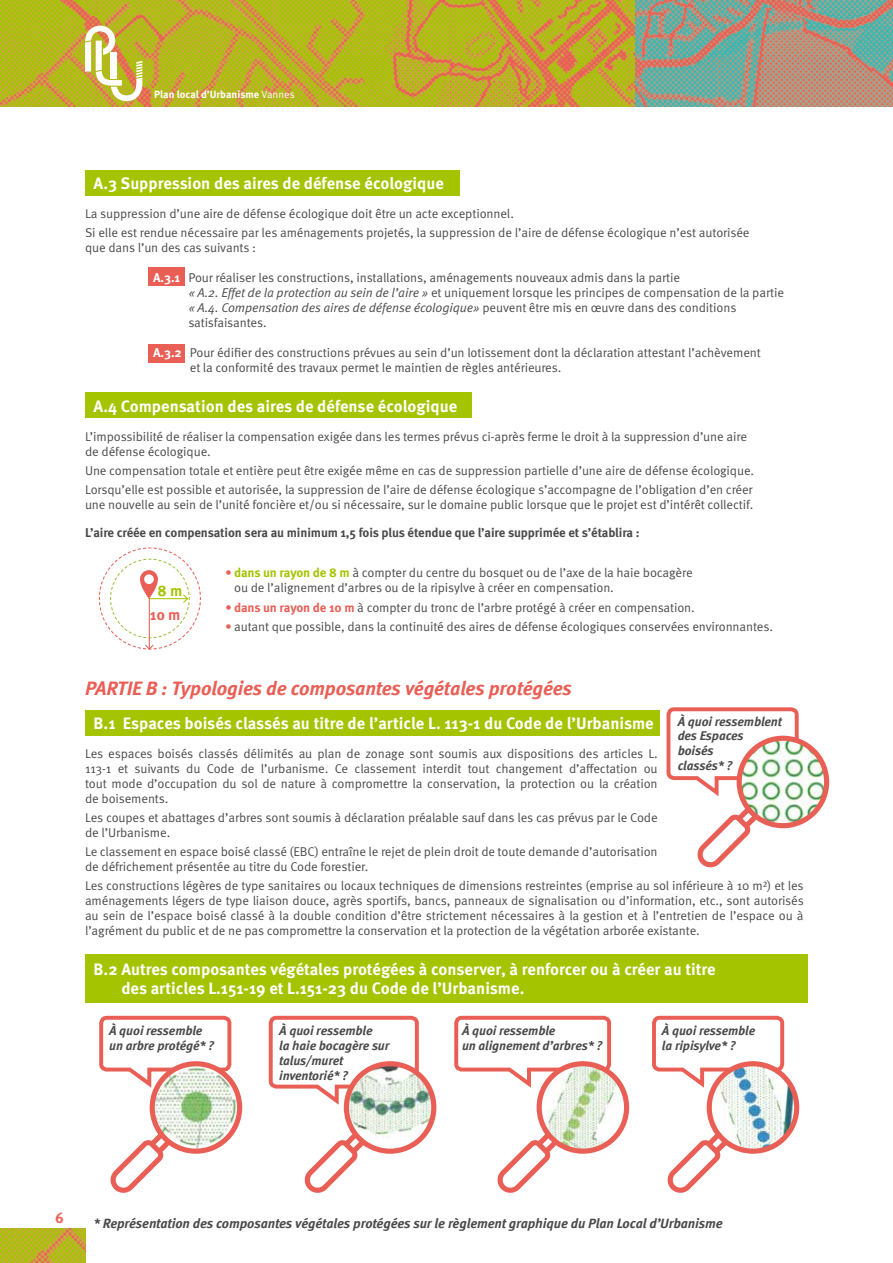
<style>
.page{position:relative;width:893px;height:1263px;background:#fff}
.page>*{position:absolute;margin:0;border:0;box-sizing:border-box;transform-origin:0 0}
.t1{font:italic 700 19.5px "Meta Pro";letter-spacing:-.01em;color:#e95f55}
.t2{font:700 16.5px/19.5px "Meta OT";color:#fff}
.t3{font:700 15.3px "Meta OT";color:#e95f55}
.t4{font:700 15.3px "Meta OT";color:#a4c400}
.t5{font:700 15px "Meta OT";color:#e95f55}
.t6{font:italic 700 13.5px "Meta Pro";letter-spacing:-.015em;color:#4b4b4d}
.t7{font:12.75px/15px "Meta OT Norm";letter-spacing:-.01em;color:#4b4b4d}
.t8{font:italic 700 12.75px/14.7px "Meta Pro";letter-spacing:-.01em;color:#4b4b4d}
.t9{font:700 12.75px "Meta OT";letter-spacing:-.01em;color:#4b4b4d}
.t10{font:12.75px "Meta OT Norm Ita";letter-spacing:-.01em;color:#4b4b4d}
.t11{font:700 10.5px "Meta OT";color:#fff}
.s1{font-family:"Meta OT Norm";font-weight:400}
.s2{font-family:"Meta OT";font-weight:700;color:#fff}
.s3{font-family:"Meta OT Norm Ita"}
.s4{font-family:"Meta OT Norm"}
.s5{font-family:"Meta OT";font-weight:700;color:#e95f55}
.s6{font-family:"Meta OT";font-weight:700;color:#a4c400}
</style>
<div class="page">
<img style="left:0;top:0;width:635px;height:106px">
<img style="left:635px;top:0;width:258px;height:106px">
<svg style="left:85px;top:26px;width:57px;height:75px"></svg>
<img style="left:0;top:1229px;width:85px;height:34px">
<div style="left:85px;top:710px;width:574px;height:25px;background:#a4c400"></div>
<div style="left:85px;top:954px;width:723px;height:49px;background:#a4c400"></div>
<svg style="left:666px;top:707px;width:163px;height:161px"></svg>
<svg style="left:99px;top:1015px;width:143px;height:178px"></svg>
<svg style="left:268px;top:1015px;width:168px;height:178px"></svg>
<svg style="left:454px;top:1015px;width:175px;height:178px"></svg>
<svg style="left:652px;top:1015px;width:147px;height:178px"></svg>
<div style="left:149px;top:268px;width:36px;height:18px;background:#e95f55"></div>
<div style="left:149px;top:344px;width:36px;height:18px;background:#e95f55"></div>
<div style="left:85px;top:170px;width:374px;height:26px;background:#a4c400"></div>
<div style="left:85px;top:393px;width:387px;height:25px;background:#a4c400"></div>
<svg style="left:98px;top:547px;width:103px;height:103px"></svg>
<p class="t11" style="left:154px;top:88px;width:142px">Plan local d’Urbanisme <span class="s1">Vannes</span></p>
<p class="t2" style="left:94px;top:174px;width:352px">A.3 Suppression des aires de défense écologique</p>
<p class="t7" style="left:85px;top:204px;width:666px;line-height:19.2px">La suppression d’une aire de défense écologique doit être un acte exceptionnel.<br>Si elle est rendue nécessaire par les aménagements projetés, la suppression de l’aire de défense écologique n’est autorisée</p>
<p class="t7" style="left:85px;top:240px;width:173px">que dans l’un des cas suivants :</p>
<p class="t7" style="left:188px;top:270px;width:597px;text-indent:-35px"><span class="s2">A.3.1</span> Pour réaliser les constructions, installations, aménagements nouveaux admis dans la partie<br><span class="s3">« A.2. Effet de la protection au sein de l’aire »</span> et uniquement lorsque les principes de compensation de la partie</p>
<p class="t10" style="left:188px;top:300px;width:550px">« A.4. Compensation des aires de défense écologique» <span class="s4">peuvent être mis en œuvre dans des conditions</span></p>
<p class="t7" style="left:188px;top:315px;width:80px">satisfaisantes.</p>
<p class="t7" style="left:190px;top:345px;width:572px;text-indent:-37px"><span class="s2">A.3.2</span> Pour édifier des constructions prévues au sein d’un lotissement dont la déclaration attestant l’achèvement et la conformité des travaux permet le maintien de règles antérieures.</p>
<p class="t2" style="left:94px;top:396px;width:365px">A.4 Compensation des aires de défense écologique</p>
<p class="t7" style="left:85px;top:429px;width:663px">L’impossibilité de réaliser la compensation exigée dans les termes prévus ci-après ferme le droit à la suppression d’une aire de défense écologique.</p>
<p class="t7" style="left:85px;top:461px;width:671px;line-height:19.2px">Une compensation totale et entière peut être exigée même en cas de suppression partielle d’une aire de défense écologique.<br>Lorsqu’elle est possible et autorisée, la suppression de l’aire de défense écologique s’accompagne de l’obligation d’en créer</p>
<p class="t7" style="left:85px;top:497px;width:670px">une nouvelle au sein de l’unité foncière et/ou si nécessaire, sur le domaine public lorsque que le projet est d’intérêt collectif.</p>
<p class="t9" style="left:85px;top:524px;width:556px">L’aire créée en compensation sera au minimum 1,5 fois plus étendue que l’aire supprimée et s’établira :</p>
<p class="t7" style="left:234px;top:565px;width:460px;text-indent:-9px"><span class="s5">•</span> <span class="s6">dans un rayon de 8 m</span> à compter du centre du bosquet ou de l’axe de la haie bocagère ou de l’alignement d’arbres ou de la ripisylve à créer en compensation.</p>
<p class="t7" style="left:225px;top:600px;width:471px"><span class="s5">• dans un rayon de 10 m</span> à compter du tronc de l’arbre protégé à créer en compensation.</p>
<p class="t7" style="left:225px;top:619px;width:549px"><span class="s5">•</span> autant que possible, dans la continuité des aires de défense écologiques conservées environnantes.</p>
<p class="t4" style="left:158px;top:581px;width:26px">8 m</p>
<p class="t3" style="left:150px;top:605px;width:32px">10 m</p>
<h1 class="t1" style="left:85px;top:673px;width:489px">PARTIE B : Typologies de composantes végétales protégées</h1>
<p class="t8" style="left:678px;top:713px;width:106px">À quoi ressemblent des Espaces boisés<br>classés* ?</p>
<p class="t2" style="left:94px;top:713px;width:562px">B.1 Espaces boisés classés au titre de l’article L. 113-1 du Code de l’Urbanisme</p>
<p class="t7" style="left:85px;top:746px;width:574px;text-align:justify">Les espaces boisés classés délimités au plan de zonage sont soumis aux dispositions des articles L.<br>113-1 et suivants du Code de l’urbanisme. Ce classement interdit tout changement d’affectation ou tout mode d’occupation du sol de nature à compromettre la conservation, la protection ou la création de boisements.</p>
<p class="t7" style="left:85px;top:810px;width:574px">Les coupes et abattages d’arbres sont soumis à déclaration préalable sauf dans les cas prévus par le Code de l’Urbanisme.</p>
<p class="t7" style="left:85px;top:844px;width:574px">Le classement en espace boisé classé (EBC) entraîne le rejet de plein droit de toute demande d’autorisation de défrichement présentée au titre du Code forestier.</p>
<p class="t7" style="left:85px;top:879px;width:720px;text-align:justify">Les constructions légères de type sanitaires ou locaux techniques de dimensions restreintes (emprise au sol inférieure à 10 m²) et les aménagements légers de type liaison douce, agrès sportifs, bancs, panneaux de signalisation ou d’information, etc., sont autorisés au sein de l’espace boisé classé à la double condition d’être strictement nécessaires à la gestion et à l’entretien de l’espace ou à l’agrément du public et de ne pas compromettre la conservation et la protection de la végétation arborée existante.</p>
<p class="t2" style="left:121px;top:959px;width:596px;text-indent:-28px">B.2 Autres composantes végétales protégées à conserver, à renforcer ou à créer au titre des articles L.151-19 et L.151-23 du Code de l’Urbanisme.</p>
<p class="t8" style="left:109px;top:1023px;width:106px">À quoi ressemble un arbre protégé* ?</p>
<p class="t8" style="left:662px;top:1023px;width:95px">À quoi ressemble la ripisylve* ?</p>
<p class="t8" style="left:279px;top:1023px;width:112px">À quoi ressemble<br>la haie bocagère sur talus/muret inventorié* ?</p>
<p class="t8" style="left:462px;top:1023px;width:142px">À quoi ressemble<br>un alignement d’arbres* ?</p>
<p class="t5" style="left:55px;top:1208px;width:10px">6</p>
<p class="t6" style="left:94px;top:1212px;width:631px">* Représentation des composantes végétales protégées sur le règlement graphique du Plan Local d’Urbanisme</p>
</div>
